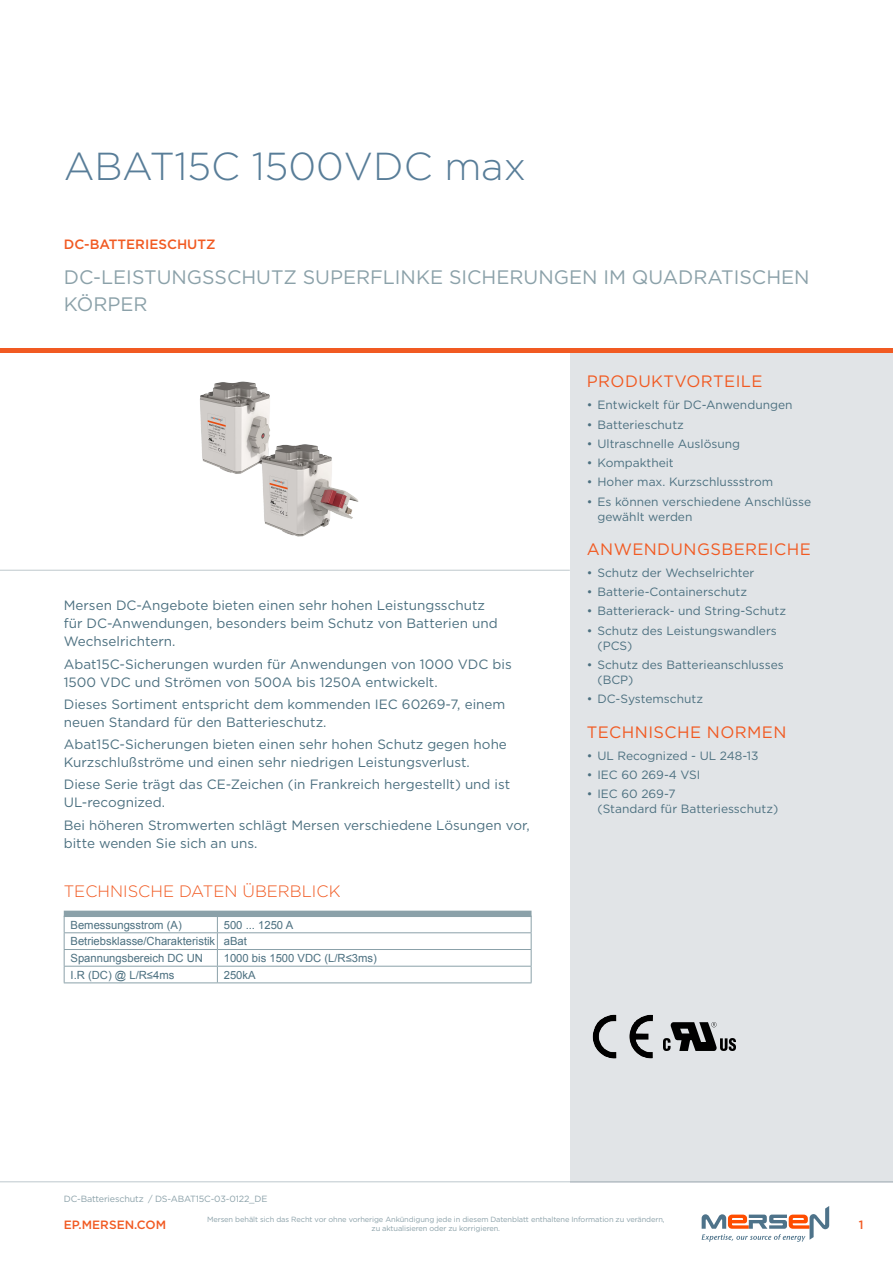
<style>
.page{position:relative;width:893px;height:1263px;background:#fff}
.page>*{position:absolute;margin:0;border:0;box-sizing:border-box;transform-origin:0 0}
.t1{font:300 39px "Gotham";color:#587d98}
.t2{font:19.5px/27px "Gotham";color:#8ba1a9}
.t3{font:16.5px "Gotham";letter-spacing:.025em;color:#f15a22}
.t4{font:300 16.5px "Gotham";color:#f15a22}
.t5{font:13.5px/18px "Gotham";color:#4c7080}
.t6{font:500 13.5px "Gotham";color:#f15a22}
.t7{font:12px/15px "Gotham";color:#4c7080}
.t8{font:500 12px "Gotham";color:#f15a22}
.t9{font:11.25px/16.6px "Arial";color:#4c7080}
.t10{font:9px "Gotham";letter-spacing:-.015em;color:#8ba1a9}
.t11{font:7.5px/9px "Gotham";letter-spacing:-.015em;color:#8ba1a9;text-align:center}
</style>
<div class="page">
<hr style="left:0;top:1181px;width:893px;height:1px;background:#bec8cd">
<div style="left:570px;top:353px;width:323px;height:829px;background:#e1e4e7"></div>
<hr style="left:0;top:349px;width:893px;height:4px;background:#f15a22">
<hr style="left:0;top:570px;width:570px;height:1px;background:#bec8cd">
<svg style="left:702px;top:1206px;width:127px;height:36px"></svg>
<div style="left:64px;top:911px;width:467px;height:6px;background:#8ba1a9"></div>
<hr style="left:64px;top:932px;width:153px;height:1px;background:#8ba1a9">
<hr style="left:217px;top:932px;width:314px;height:1px;background:#8ba1a9">
<hr style="left:64px;top:949px;width:153px;height:1px;background:#8ba1a9">
<hr style="left:217px;top:949px;width:314px;height:1px;background:#8ba1a9">
<hr style="left:64px;top:966px;width:153px;height:1px;background:#8ba1a9">
<svg style="left:64px;top:917px;width:1px;height:65px"></svg>
<hr style="left:64px;top:982px;width:153px;height:1px;background:#8ba1a9">
<hr style="left:217px;top:966px;width:314px;height:1px;background:#8ba1a9">
<svg style="left:217px;top:917px;width:1px;height:65px"></svg>
<svg style="left:531px;top:916px;width:1px;height:66px"></svg>
<hr style="left:217px;top:982px;width:314px;height:1px;background:#8ba1a9">
<img style="left:200px;top:381px;width:159px;height:156px">
<img style="left:592px;top:1014px;width:61px;height:45px">
<img style="left:663px;top:1023px;width:73px;height:27px">
<h1 class="t1" style="left:64px;top:142px;width:464px">ABAT15C 1500VDC max</h1>
<p class="t6" style="left:64px;top:235px;width:153px">DC-BATTERIESCHUTZ</p>
<h2 class="t2" style="left:64px;top:263px;width:747px">DC-LEISTUNGSSCHUTZ SUPERFLINKE SICHERUNGEN IM QUADRATISCHEN<br>KÖRPER</h2>
<p class="t5" style="left:64px;top:596px;width:435px">Mersen DC-Angebote bieten einen sehr hohen Leistungsschutz für DC-Anwendungen, besonders beim Schutz von Batterien und<br>Wechselrichtern.</p>
<p class="t5" style="left:64px;top:655px;width:449px">Abat15C-Sicherungen wurden für Anwendungen von 1000 VDC bis<br>1500 VDC und Strömen von 500A bis 1250A entwickelt.</p>
<p class="t5" style="left:64px;top:695px;width:443px">Dieses Sortiment entspricht dem kommenden IEC 60269-7, einem neuen Standard für den Batterieschutz.</p>
<p class="t5" style="left:64px;top:735px;width:445px">Abat15C-Sicherungen bieten einen sehr hohen Schutz gegen hohe<br>Kurzschlußströme und einen sehr niedrigen Leistungsverlust.</p>
<p class="t5" style="left:64px;top:775px;width:448px">Diese Serie trägt das CE-Zeichen (in Frankreich hergestellt) und ist<br>UL-recognized.</p>
<p class="t5" style="left:64px;top:815px;width:467px">Bei höheren Stromwerten schlägt Mersen verschiedene Lösungen vor, bitte wenden Sie sich an uns.</p>
<p class="t4" style="left:64px;top:881px;width:278px">TECHNISCHE DATEN ÜBERBLICK</p>
<p class="t9" style="left:71px;top:916px;width:113px">Bemessungsstrom (A)</p>
<p class="t9" style="left:71px;top:916px;width:224px;text-indent:153px">500 ... 1250 A<br>Betriebsklasse/Charakteristik aBat<br>Spannungsbereich DC UN</p>
<p class="t9" style="left:224px;top:950px;width:155px">1000 bis 1500 VDC (L/R≤3ms)</p>
<p class="t9" style="left:71px;top:966px;width:105px">I.R (DC) @ L/R≤4ms</p>
<p class="t9" style="left:224px;top:966px;width:33px">250kA</p>
<p class="t3" style="left:587px;top:371px;width:177px">PRODUKTVORTEILE</p>
<p class="t7" style="left:587px;top:397px;width:207px">• Entwickelt für DC-Anwendungen</p>
<p class="t7" style="left:587px;top:417px;width:99px">• Batterieschutz</p>
<p class="t7" style="left:587px;top:436px;width:155px">• Ultraschnelle Auslösung</p>
<p class="t7" style="left:587px;top:455px;width:88px">• Kompaktheit</p>
<p class="t7" style="left:587px;top:474px;width:188px">• Hoher max. Kurzschlussstrom</p>
<p class="t7" style="left:597px;top:494px;width:215px;text-indent:-11px">• Es können verschiedene Anschlüsse gewählt werden</p>
<p class="t3" style="left:587px;top:539px;width:225px">ANWENDUNGSBEREICHE</p>
<p class="t7" style="left:587px;top:565px;width:169px">• Schutz der Wechselrichter</p>
<p class="t7" style="left:587px;top:584px;width:162px">• Batterie-Containerschutz</p>
<p class="t7" style="left:587px;top:603px;width:201px">• Batterierack- und String-Schutz</p>
<p class="t7" style="left:597px;top:623px;width:181px;text-indent:-11px">• Schutz des Leistungswandlers (PCS)</p>
<p class="t7" style="left:597px;top:657px;width:188px;text-indent:-11px">• Schutz des Batterieanschlusses (BCP)</p>
<p class="t7" style="left:587px;top:691px;width:118px">• DC-Systemschutz</p>
<p class="t3" style="left:587px;top:721px;width:201px">TECHNISCHE NORMEN</p>
<p class="t7" style="left:587px;top:748px;width:173px">• UL Recognized - UL 248-13</p>
<p class="t7" style="left:587px;top:767px;width:115px">• IEC 60 269-4 VSI</p>
<p class="t7" style="left:597px;top:786px;width:182px;text-indent:-11px">• IEC 60 269-7<br>(Standard für Batteriesschutz)</p>
<p class="t10" style="left:64px;top:1193px;width:205px">DC-Batterieschutz / DS-ABAT15C-03-0122_DE</p>
<p class="t8" style="left:64px;top:1217px;width:104px">EP.MERSEN.COM</p>
<p class="t8" style="left:859px;top:1217px;width:6px">1</p>
<p class="t11" style="left:207px;top:1215px;width:459px">Mersen behält sich das Recht vor ohne vorherige Ankündigung jede in diesem Datenblatt enthaltene Information zu verändern, zu aktualisieren oder zu korrigieren.</p>
</div>
